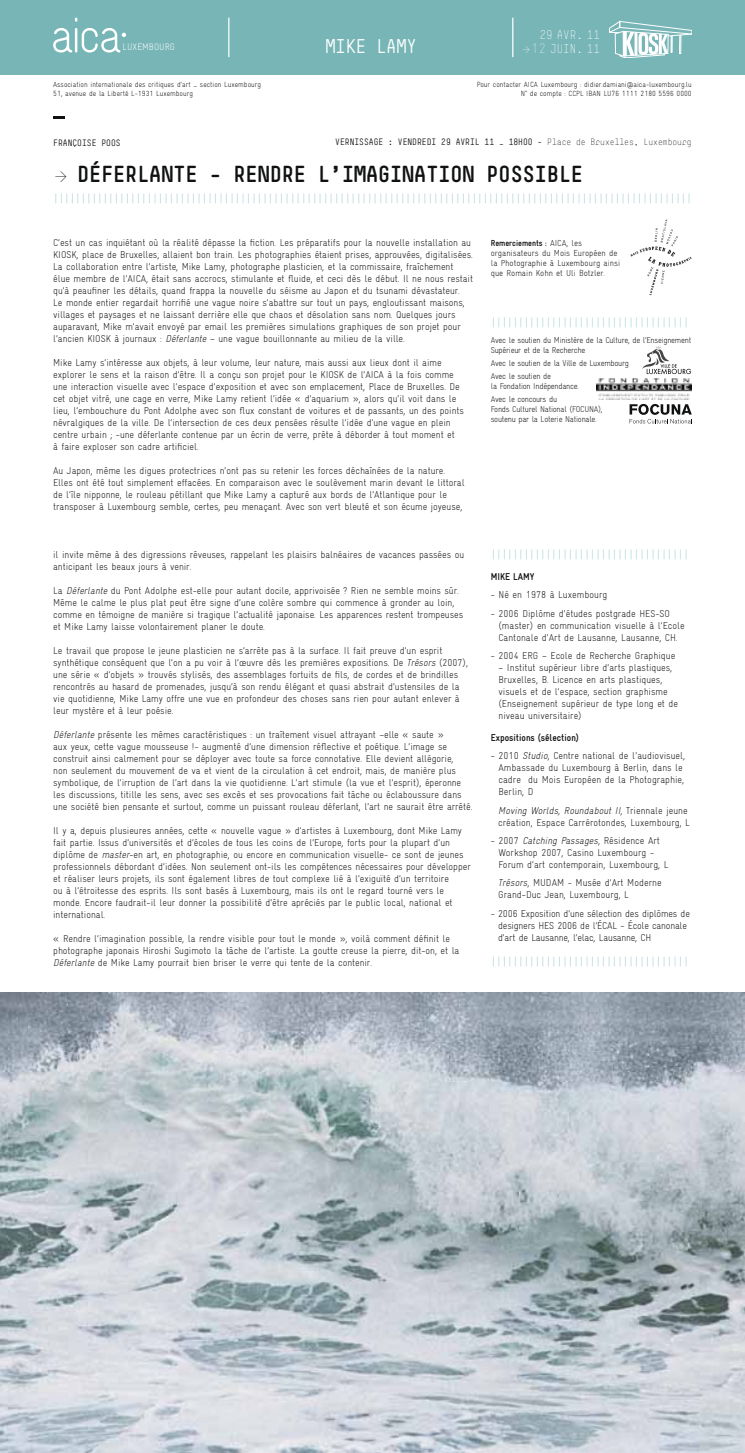
<style>
.page{position:relative;width:745px;height:1453px;background:#fff}
.page>*{position:absolute;margin:0;border:0;box-sizing:border-box;transform-origin:0 0}
.t1{font:700 21.88px "Simple";color:#101111}
.t2{font:18.75px "Simple";letter-spacing:-.01em;color:#fff}
.t3{font:300 11.88px/13.8px "Simple";color:#fff;text-align:right}
.t4{font:300 10px/12px "Gravur Condensed";letter-spacing:-.005em;color:#101111}
.t5{font:300 10px "Simple";color:#77b5b6}
.t6{font:700 10px "Gravur Condensed";color:#101111}
.t7{font:300 9.38px "Gravur Condensed";color:#fff}
.t8{font:300 8.75px/10px "Gravur Condensed";color:#101111}
.t9{font:8.75px "Simple";color:#101111}
.t10{font:300 8.5px/9.8px "Gravur Condensed";letter-spacing:-.03em;color:#101111}
.t11{font:300 7.5px/9px "Gravur Condensed";color:#101111}
.s1{font-family:"Gravur Condensed";font-weight:100;font-size:13.75px}
.s2{font-weight:300}
.s3{font-style:italic}
.s4{font-weight:700}
</style>
<div class="page">
<div style="left:0;top:0;width:744px;height:74px;background:#77b5b6"></div>
<hr style="left:228px;top:18px;width:1px;height:39px;background:#fff">
<hr style="left:512px;top:18px;width:1px;height:39px;background:#fff">
<svg style="left:609px;top:21px;width:82px;height:37px"></svg>
<svg style="left:53px;top:116px;width:11px;height:2px"></svg>
<svg style="left:53px;top:28px;width:19px;height:25px"></svg>
<hr style="left:75px;top:28px;width:2px;height:25px;background:#fff">
<svg style="left:82px;top:28px;width:44px;height:25px"></svg>
<img style="left:0;top:992px;width:744px;height:461px">
<svg style="left:629px;top:404px;width:63px;height:19px"></svg>
<img style="left:596px;top:378px;width:95px;height:21px">
<svg style="left:642px;top:346px;width:48px;height:28px"></svg>
<svg style="left:630px;top:220px;width:61px;height:75px"></svg>
<p class="t7" style="left:123px;top:42px;width:54px">LUXEMBOURG</p>
<p class="t11" style="left:53px;top:80px;width:209px">Association internationale des critiques d’art _ section Luxembourg<br>51, avenue de la Liberté L-1931 Luxembourg</p>
<h2 class="t2" style="left:325px;top:35px;width:93px">MIKE LAMY</h2>
<p class="t3" style="left:530px;top:28px;width:70px">29 AVR. 11<br><span class="s1">12</span> JUIN. 11</p>
<p class="t11" style="left:476px;top:80px;width:216px;text-align:right">Pour contacter AICA Luxembourg : didier.damiani@aica-luxembourg.lu<br>N° de compte : CCPL IBAN LU76 1111 2180 5596 0000</p>
<p class="t9" style="left:335px;top:137px;width:11px">VERNISSA</p>
<p class="t9" style="left:373px;top:137px;width:319px">GE : VENDREDI 29 AVRIL 11 _ 18H00 - <span class="s2">Place de Bruxelles, Luxembourg</span></p>
<p class="t9" style="left:53px;top:138px;width:69px">FRANÇOISE POOS</p>
<h1 class="t1" style="left:77px;top:160px;width:507px">DÉFERLANTE - RENDRE L’IMAGINATION POSSIBLE</h1>
<p class="t5" style="left:53px;top:191px;width:639px">||||||||||||||||||||||||||||||||||||||||||||||||||||||||||||||||||||||||||||||||||||||||||||||||||||||||||||||||||||</p>
<p class="t4" style="left:53px;top:236px;width:421px">C’est un cas inquiétant où la réalité dépasse la fiction. Les préparatifs pour la nouvelle installation au KIOSK, place de Bruxelles, allaient bon train. Les photographies étaient prises, approuvées, digitalisées.<br>La collaboration entre l’artiste, Mike Lamy, photographe plasticien, et la commissaire, fraîchement<br>élue membre de l’AICA, était sans accrocs, stimulante et fluide, et ceci dès le début. Il ne nous restait qu’à peaufiner les détails, quand frappa la nouvelle du séisme au Japon et du tsunami dévastateur.<br>Le monde entier regardait horrifié une vague noire s’abattre sur tout un pays, engloutissant maisons, villages et paysages et ne laissant derrière elle que chaos et désolation sans nom. Quelques jours auparavant, Mike m’avait envoyé par email les premières simulations graphiques de son projet pour l’ancien KIOSK à journaux : <span class="s3">Déferlante</span> – une vague bouillonnante au milieu de la ville.</p>
<p class="t4" style="left:53px;top:356px;width:412px">Mike Lamy s’intéresse aux objets, à leur volume, leur nature, mais aussi aux lieux dont il aime explorer le sens et la raison d’être. Il a conçu son projet pour le KIOSK de l’AICA à la fois comme une interaction visuelle avec l’espace d’exposition et avec son emplacement, Place de Bruxelles. De cet objet vitré, une cage en verre, Mike Lamy retient l’idée « d’aquarium », alors qu’il voit dans le lieu, l’embouchure du Pont Adolphe avec son flux constant de voitures et de passants, un des points névralgiques de la ville. De l’intersection de ces deux pensées résulte l’idée d’une vague en plein centre urbain ; -une déferlante contenue par un écrin de verre, prête à déborder à tout moment et<br>à faire exploser son cadre artificiel.</p>
<p class="t4" style="left:53px;top:464px;width:412px">Au Japon, même les digues protectrices n’ont pas su retenir les forces déchaînées de la nature.<br>Elles ont été tout simplement effacées. En comparaison avec le soulèvement marin devant le littoral de l’île nipponne, le rouleau pétillant que Mike Lamy a capturé aux bords de l’Atlantique pour le transposer à Luxembourg semble, certes, peu menaçant. Avec son vert bleuté et son écume joyeuse,</p>
<p class="t4" style="left:53px;top:548px;width:412px">il invite même à des digressions rêveuses, rappelant les plaisirs balnéaires de vacances passées ou anticipant les beaux jours à venir.</p>
<p class="t4" style="left:53px;top:584px;width:411px">La <span class="s3">Déferlante</span> du Pont Adolphe est-elle pour autant docile, apprivoisée ? Rien ne semble moins sûr.<br>Même le calme le plus plat peut être signe d’une colère sombre qui commence à gronder au loin, comme en témoigne de manière si tragique l’actualité japonaise. Les apparences restent trompeuses et Mike Lamy laisse volontairement planer le doute.</p>
<p class="t4" style="left:53px;top:644px;width:416px">Le travail que propose le jeune plasticien ne s’arrête pas à la surface. Il fait preuve d’un esprit synthétique conséquent que l’on a pu voir à l’œuvre dès les premières expositions. De <span class="s3">Trésors</span> (2007), une série « d’objets » trouvés stylisés, des assemblages fortuits de fils, de cordes et de brindilles rencontrés au hasard de promenades, jusqu’à son rendu élégant et quasi abstrait d’ustensiles de la vie quotidienne, Mike Lamy offre une vue en profondeur des choses sans rien pour autant enlever à leur mystère et à leur poésie.</p>
<p class="t4" style="left:53px;top:728px;width:420px"><span class="s3">Déferlante</span> présente les mêmes caractéristiques : un traîtement visuel attrayant –elle « saute »<br>aux yeux, cette vague mousseuse !- augmenté d’une dimension réflective et poétique. L’image se construit ainsi calmement pour se déployer avec toute sa force connotative. Elle devient allégorie,<br>non seulement du mouvement de va et vient de la circulation à cet endroit, mais, de manière plus symbolique, de l’irruption de l’art dans la vie quotidienne. L’art stimule (la vue et l’esprit), éperonne les discussions, titille les sens, avec ses excès et ses provocations fait tâche ou éclaboussure dans une société bien pensante et surtout, comme un puissant rouleau déferlant, l’art ne saurait être arrêté.</p>
<p class="t4" style="left:53px;top:824px;width:419px">Il y a, depuis plusieures années, cette « nouvelle vague » d’artistes à Luxembourg, dont Mike Lamy fait partie. Issus d’universités et d’écoles de tous les coins de l’Europe, forts pour la plupart d’un diplôme de <span class="s3">master</span>-en art, en photographie, ou encore en communication visuelle- ce sont de jeunes professionnels débordant d’idées. Non seulement ont-ils les compétences nécessaires pour développer et réaliser leurs projets, ils sont également libres de tout complexe lié à l’exiguïté d’un territoire<br>ou à l’étroitesse des esprits. Ils sont basés à Luxembourg, mais ils ont le regard tourné vers le monde. Encore faudrait-il leur donner la possibilité d’être apréciés par le public local, national et international.</p>
<p class="t4" style="left:53px;top:932px;width:407px">« Rendre l’imagination possible, la rendre visible pour tout le monde », voilà comment définit le photographe japonais Hiroshi Sugimoto la tâche de l’artiste. La goutte creuse la pierre, dit-on, et la<br><span class="s3">Déferlante</span> de Mike Lamy pourrait bien briser le verre qui tente de la contenir.</p>
<p class="t8" style="left:490px;top:238px;width:131px"><span class="s4">Remerciements :</span> AICA, les organisateurs du Mois Européen de la Photographie à Luxembourg ainsi que Romain Kohn et Uli Botzler.</p>
<p class="t5" style="left:490px;top:315px;width:199px">||||||||||||||||||||||||||||||||||||</p>
<p class="t10" style="left:490px;top:335px;width:202px">Avec le soutien du Ministère de la Culture, de l’Enseignement<br>Supérieur et de la Recherche</p>
<p class="t10" style="left:490px;top:357px;width:140px;line-height:13.2px">Avec le soutien de la Ville de Luxembourg<br>Avec le soutien de</p>
<p class="t10" style="left:490px;top:380px;width:90px;line-height:13.2px">la Fondation Indépendance.<br>Avec le concours du</p>
<p class="t10" style="left:490px;top:404px;width:113px">Fonds Culturel National (FOCUNA), soutenu par la Loterie Nationale.</p>
<p class="t5" style="left:490px;top:548px;width:199px">||||||||||||||||||||||||||||||||||||</p>
<p class="t6" style="left:490px;top:571px;width:45px">Mike Lamy</p>
<p class="t4" style="left:490px;top:589px;width:118px">- Né en 1978 à Luxembourg</p>
<p class="t4" style="left:498px;top:607px;width:188px;text-indent:-8px">- 2006 Diplôme d’études postgrade HES-SO (master) en communication visuelle à l’Ecole<br>Cantonale d’Art de Lausanne, Lausanne, CH.</p>
<p class="t4" style="left:490px;top:649px;width:186px">- 2004 ERG – Ecole de Recherche Graphique</p>
<p class="t4" style="left:498px;top:661px;width:181px">– Institut supérieur libre d’arts plastiques, Bruxelles, B. Licence en arts plastiques, visuels et de l’espace, section graphisme (Enseignement supérieur de type long et de niveau universitaire)</p>
<p class="t6" style="left:490px;top:732px;width:90px">Expositions (sélection)</p>
<p class="t4" style="left:498px;top:750px;width:188px;text-indent:-8px">- 2010 <span class="s3">Studio</span>, Centre national de l'audiovisuel, Ambassade du Luxembourg à Berlin, dans le cadre du Mois Européen de la Photographie, Berlin, D</p>
<p class="t4" style="left:498px;top:804px;width:193px"><span class="s3">Moving Worlds, Roundabout II</span>, T r i e n n a l e j e u n e création, Espace Carrérotondes, Luxembourg, L</p>
<p class="t4" style="left:498px;top:834px;width:171px;text-indent:-8px">- 2 0 0 7 <span class="s3">Catching Passages</span>, R é s i d e n c e A rt<br>Workshop 2007, Casino Luxembourg -<br>Forum d’art contemporain, Luxembourg, L</p>
<p class="t4" style="left:498px;top:877px;width:165px"><span class="s3">Trésors</span>, MUDAM - Musée d’Art Moderne<br>Grand-Duc Jean, Luxembourg, L</p>
<p class="t4" style="left:498px;top:907px;width:193px;text-indent:-7px">- 2006 Exposition d’une sélection des diplômes de designers HES 2006 de l’ÉCAL - École canonale d’art de Lausanne, l’elac, Lausanne, CH</p>
<p class="t5" style="left:490px;top:955px;width:200px">||||||||||||||||||||||||||||||||||||</p>
</div>
